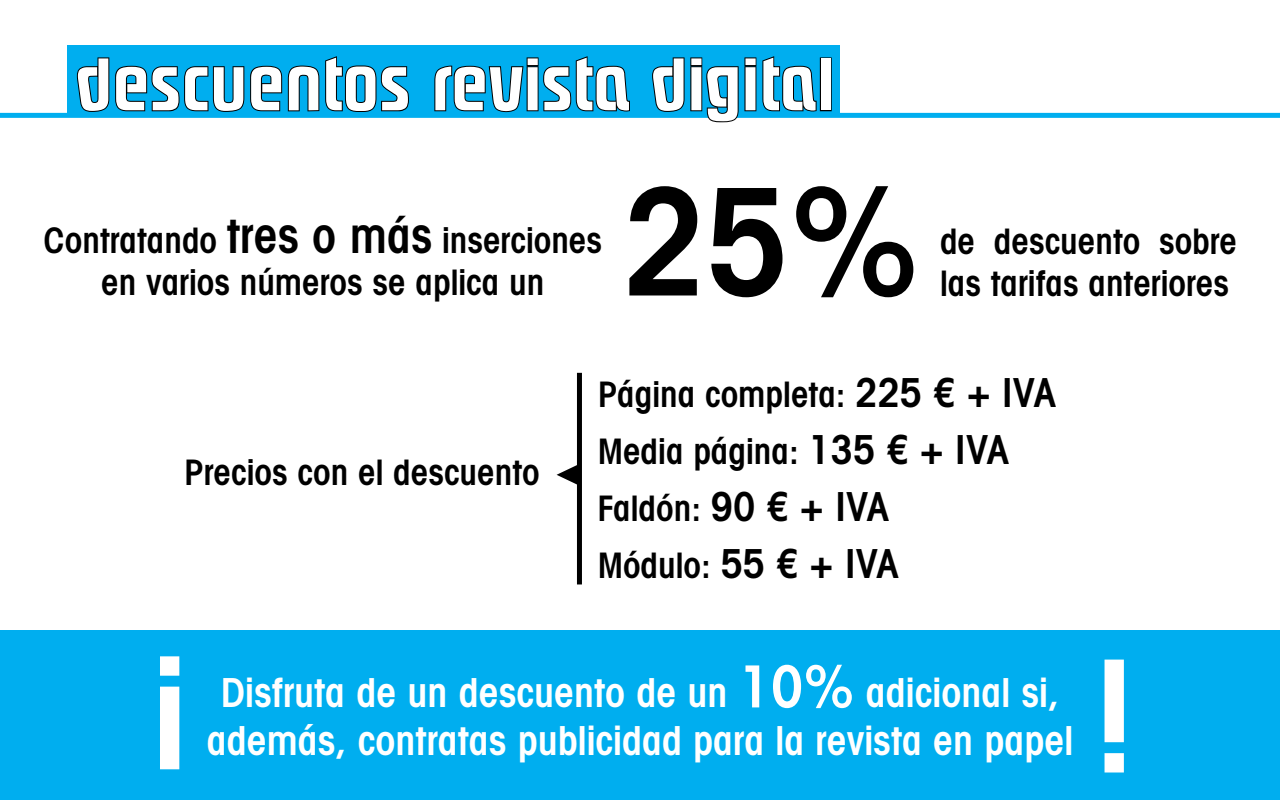
<style>
.page{position:relative;width:1280px;height:800px;background:#fff}
.page>*{position:absolute;margin:0;border:0;box-sizing:border-box;transform-origin:0 0}
.t1{font:600 condensed 156px "Avant Garde";color:#fff}
.t2{font:600 condensed 148.5px "Avant Garde";color:#000}
.t3{font:500 72px "Phrastic";color:#fff}
.t4{font:600 condensed 40px "Avant Garde";color:#fff}
.t5{font:600 condensed 35.2px/57px "Avant Garde";color:#000}
.s1{font-size:48px}
.s2{font-size:40px}
.s3{font-size:58px}
</style>
<div class="page">
<div style="left:0;top:630px;width:1280px;height:170px;background:#00aeef"></div>
<div style="left:0;top:113px;width:1280px;height:5px;background:#00aeef"></div>
<div style="left:68px;top:45px;width:772px;height:71px;background:#00aeef"></div>
<svg style="left:76px;top:56px;width:333px;height:56px"></svg>
<svg style="left:434px;top:56px;width:196px;height:57px"></svg>
<svg style="left:651px;top:56px;width:167px;height:67px"></svg>
<div style="left:820px;top:57px;width:12px;height:54px;border:2px solid #000"></div>
<div style="left:577px;top:373px;width:5px;height:211px;background:#000"></div>
<svg style="left:557px;top:465px;width:20px;height:20px"></svg>
<h3 class="t3" style="left:76px;top:46px;width:760px">descuentos revista digital</h3>
<p class="t5" style="left:43px;top:219px;width:560px;line-height:42.2px;text-align:center">Contratando <span class="s1">tres o más</span> inserciones en varios números se aplica un</p>
<h2 class="t2" style="left:624px;top:151px;width:299px">25%</h2>
<p class="t5" style="left:940px;top:220px;width:299px;line-height:42.2px">de descuento sobre las tarifas anteriores</p>
<p class="t5" style="left:184px;top:443px;width:357px">Precios con el descuento</p>
<p class="t5" style="left:598px;top:366px;width:460px">Página completa: <span class="s2">225 € + IVA<br></span>Media página: <span class="s2">135 € + IVA<br></span>Faldón: <span class="s2">90 € + IVA<br></span>Módulo: <span class="s2">55 € + IVA</span></p>
<h1 class="t1" style="left:148px;top:594px;width:45px">¡</h1>
<p class="t4" style="left:221px;top:669px;width:840px">Disfruta de un descuento de un <span class="s3">10%</span> adicional si,</p>
<p class="t4" style="left:207px;top:717px;width:868px">además, contratas publicidad para la revista en papel</p>
<h1 class="t1" style="left:1093px;top:621px;width:45px">!</h1>
</div>
